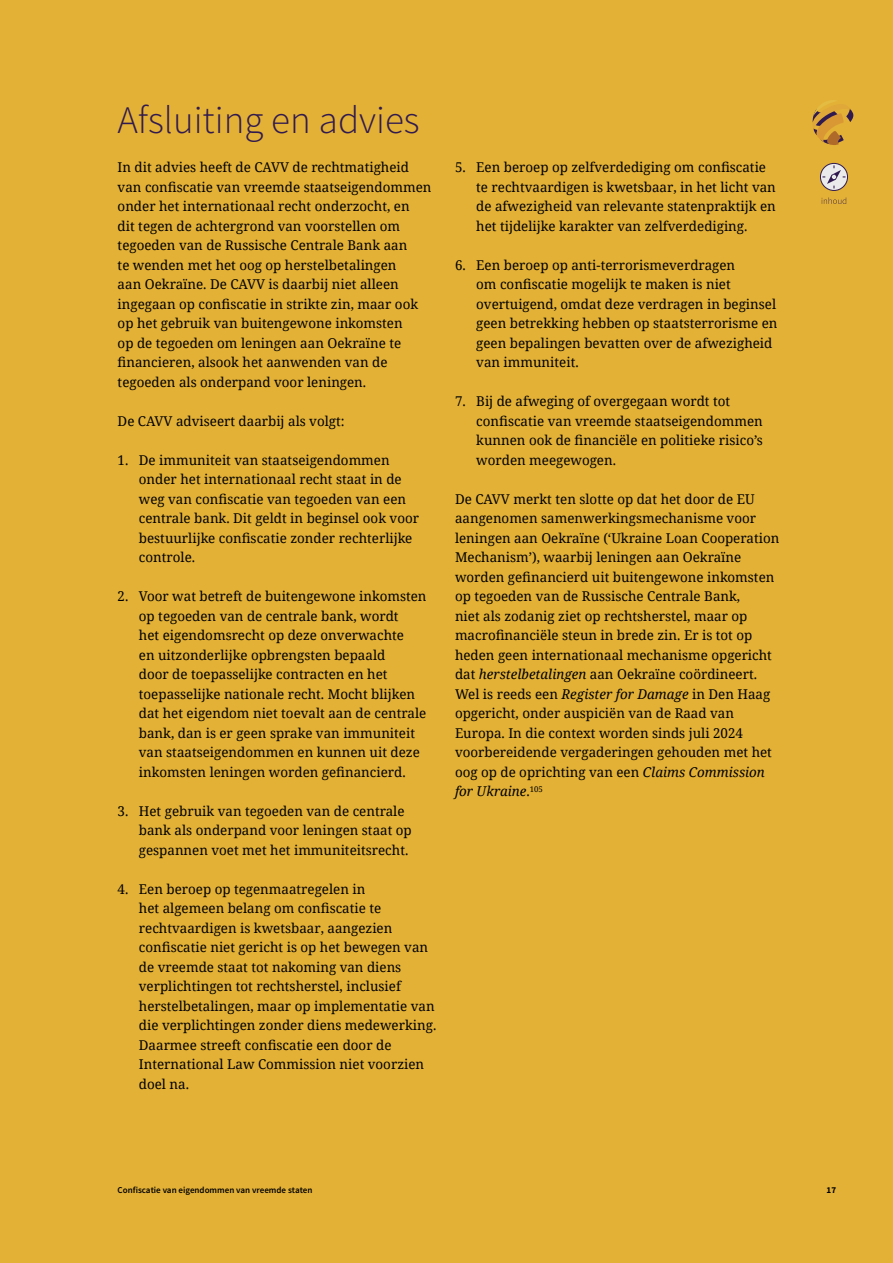
<style>
.page{position:relative;width:893px;height:1263px;background:#e3b136}
.page>*{position:absolute;margin:0;border:0;box-sizing:border-box;transform-origin:0 0}
.Kop_2{font:300 39px "Source Sans Pro";color:#311a4f}
.Kop_7{font:13.5px/19.5px "Noto Serif";color:#000}
.t1{font:600 9px "Source Sans Pro";color:#000}
.t2{font:700 9px "Source Sans Pro";color:#000}
.s1{font-style:italic}
</style>
<div class="page">
<svg style="left:812px;top:100px;width:42px;height:45px"></svg>
<svg style="left:822px;top:197px;width:24px;height:7px"></svg>
<svg style="left:820px;top:163px;width:28px;height:28px"></svg>
<svg style="left:822px;top:165px;width:23px;height:23px"></svg>
<h2 class="Kop_2" style="left:118px;top:97px;width:304px">Afsluiting en advies</h2>
<p class="Kop_7" style="left:118px;top:157px;width:315px">In dit advies heeft de CAVV de rechtmatigheid van confiscatie van vreemde staatseigendommen onder het internationaal recht onderzocht, en<br>dit tegen de achtergrond van voorstellen om tegoeden van de Russische Centrale Bank aan<br>te wenden met het oog op herstelbetalingen<br>aan Oekraïne. De CAVV is daarbij niet alleen ingegaan op confiscatie in strikte zin, maar ook op het gebruik van buitengewone inkomsten<br>op de tegoeden om leningen aan Oekraïne te financieren, alsook het aanwenden van de tegoeden als onderpand voor leningen.</p>
<p class="Kop_7" style="left:118px;top:411px;width:228px">De CAVV adviseert daarbij als volgt:</p>
<p class="Kop_7" style="left:139px;top:450px;width:282px;text-indent:-21px">1. De immuniteit van staatseigendommen onder het internationaal recht staat in de weg van confiscatie van tegoeden van een centrale bank. Dit geldt in beginsel ook voor bestuurlijke confiscatie zonder rechterlijke controle.</p>
<p class="Kop_7" style="left:139px;top:586px;width:289px;text-indent:-21px">2. Voor wat betreft de buitengewone inkomsten op tegoeden van de centrale bank, wordt<br>het eigendomsrecht op deze onverwachte<br>en uitzonderlijke opbrengsten bepaald<br>door de toepasselijke contracten en het toepasselijke nationale recht. Mocht blijken dat het eigendom niet toevalt aan de centrale bank, dan is er geen sprake van immuniteit van staatseigendommen en kunnen uit deze inkomsten leningen worden gefinancierd.</p>
<p class="Kop_7" style="left:139px;top:801px;width:274px;text-indent:-21px">3. Het gebruik van tegoeden van de centrale bank als onderpand voor leningen staat op gespannen voet met het immuniteitsrecht.</p>
<p class="Kop_7" style="left:139px;top:879px;width:299px;text-indent:-21px">4. Een beroep op tegenmaatregelen in<br>het algemeen belang om confiscatie te rechtvaardigen is kwetsbaar, aangezien confiscatie niet gericht is op het bewegen van de vreemde staat tot nakoming van diens verplichtingen tot rechtsherstel, inclusief herstelbetalingen, maar op implementatie van die verplichtingen zonder diens medewerking.<br>Daarmee streeft confiscatie een door de International Law Commission niet voorzien doel na.</p>
<p class="Kop_7" style="left:476px;top:157px;width:301px;text-indent:-21px">5. Een beroep op zelfverdediging om confiscatie te rechtvaardigen is kwetsbaar, in het licht van de afwezigheid van relevante statenpraktijk en het tijdelijke karakter van zelfverdediging.</p>
<p class="Kop_7" style="left:476px;top:255px;width:303px;text-indent:-21px">6. Een beroep op anti-terrorismeverdragen<br>om confiscatie mogelijk te maken is niet overtuigend, omdat deze verdragen in beginsel geen betrekking hebben op staatsterrorisme en geen bepalingen bevatten over de afwezigheid van immuniteit.</p>
<p class="Kop_7" style="left:476px;top:391px;width:288px;text-indent:-21px">7. Bij de afweging of overgegaan wordt tot confiscatie van vreemde staatseigendommen kunnen ook de financiële en politieke risico’s worden meegewogen.</p>
<p class="Kop_7" style="left:455px;top:489px;width:326px">De CAVV merkt ten slotte op dat het door de EU aangenomen samenwerkingsmechanisme voor leningen aan Oekraïne (‘Ukraine Loan Cooperation Mechanism’), waarbij leningen aan Oekraïne worden gefinancierd uit buitengewone inkomsten op tegoeden van de Russische Centrale Bank,<br>niet als zodanig ziet op rechtsherstel, maar op macrofinanciële steun in brede zin. Er is tot op heden geen internationaal mechanisme opgericht dat <span class="s1">herstelbetalingen</span> aan Oekraïne coördineert.<br>Wel is reeds een <span class="s1">Register for Damage</span> in Den Haag opgericht, onder auspiciën van de Raad van Europa. In die context worden sinds juli 2024 voorbereidende vergaderingen gehouden met het oog op de oprichting van een <span class="s1">Claims Commission for Ukraine</span>.<sup>105</sup></p>
<p class="t1" style="left:118px;top:1184px;width:196px">Confiscatie van eigendommen van vreemde staten</p>
<p class="t2" style="left:827px;top:1184px;width:11px">17</p>
</div>
